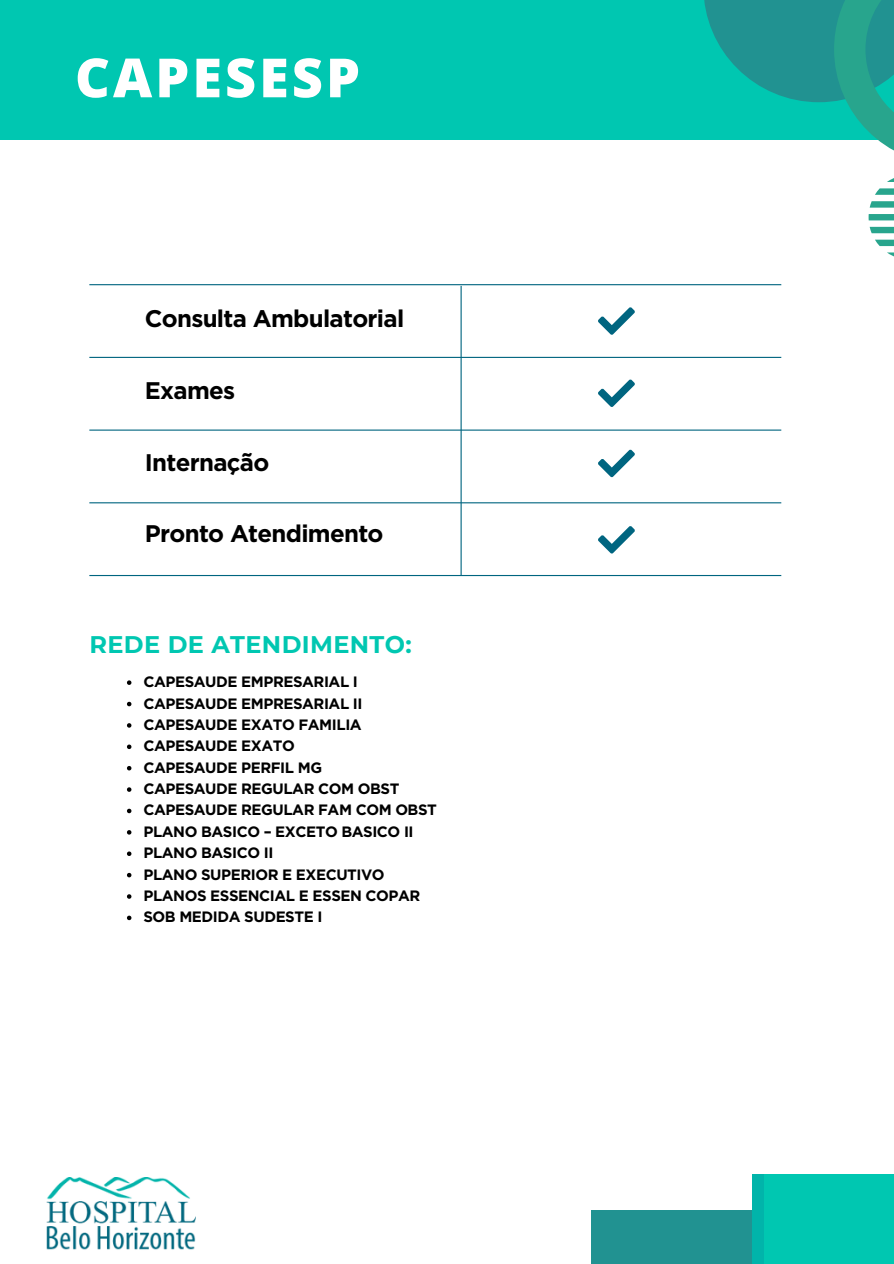
<style>
.page{position:relative;width:894px;height:1264px;background:#fff}
.page>*{position:absolute;margin:0;border:0;box-sizing:border-box;transform-origin:0 0}
.t1{font:800 54px "Open Sans";letter-spacing:.055em;color:#fff}
.t2{font:700 24px "Gotham";letter-spacing:-.03em;color:#000}
.t3{font:700 24px "Montserrat";letter-spacing:.015em;color:#00c7b1}
.t4{font:700 15px "Gotham";letter-spacing:-.03em;color:#000}
</style>
<div class="page">
<div style="left:0;top:0;width:893px;height:140px;background:#00c7b1"></div>
<svg style="left:704px;top:0;width:189px;height:150px"></svg>
<svg style="left:868px;top:178px;width:25px;height:78px"></svg>
<hr style="left:89px;top:284px;width:692px;height:1px;background:#006580">
<hr style="left:89px;top:357px;width:692px;height:1px;background:#006580">
<hr style="left:89px;top:429px;width:692px;height:1px;background:#006580">
<hr style="left:89px;top:502px;width:692px;height:1px;background:#006580">
<hr style="left:89px;top:575px;width:692px;height:1px;background:#006580">
<img style="left:46px;top:1177px;width:149px;height:73px">
<div style="left:591px;top:1209px;width:302px;height:54px;background:#219291"></div>
<div style="left:758px;top:1174px;width:135px;height:89px;background:#00c7b1"></div>
<div style="left:751px;top:1174px;width:12px;height:89px;background:#01b4aa"></div>
<hr style="left:460px;top:286px;width:1px;height:289px;background:#006580">
<svg style="left:598px;top:307px;width:36px;height:28px"></svg>
<svg style="left:598px;top:379px;width:36px;height:28px"></svg>
<svg style="left:598px;top:449px;width:36px;height:28px"></svg>
<svg style="left:598px;top:526px;width:36px;height:27px"></svg>
<svg style="left:127px;top:680px;width:4px;height:5px"></svg>
<svg style="left:127px;top:701px;width:4px;height:5px"></svg>
<svg style="left:127px;top:723px;width:4px;height:4px"></svg>
<svg style="left:127px;top:744px;width:4px;height:5px"></svg>
<svg style="left:127px;top:766px;width:4px;height:4px"></svg>
<svg style="left:127px;top:787px;width:4px;height:4px"></svg>
<svg style="left:127px;top:808px;width:4px;height:5px"></svg>
<svg style="left:127px;top:830px;width:4px;height:4px"></svg>
<svg style="left:127px;top:851px;width:4px;height:5px"></svg>
<svg style="left:127px;top:872px;width:4px;height:5px"></svg>
<svg style="left:127px;top:894px;width:4px;height:4px"></svg>
<svg style="left:127px;top:915px;width:4px;height:5px"></svg>
<h3 class="t1" style="left:75px;top:40px;width:286px">CAPESESP</h3>
<p class="t2" style="left:145px;top:304px;width:261px">Consulta Ambulatorial</p>
<h3 class="t2" style="left:145px;top:376px;width:92px">Exames</h3>
<h3 class="t2" style="left:145px;top:447px;width:126px">Internação</h3>
<p class="t2" style="left:145px;top:519px;width:240px">Pronto Atendimento</p>
<p class="t3" style="left:89px;top:630px;width:324px">REDE DE ATENDIMENTO:</p>
<p class="t4" style="left:143px;top:672px;width:216px">CAPESAUDE EMPRESARIAL I</p>
<h3 class="t4" style="left:143px;top:694px;width:221px">CAPESAUDE EMPRESARIAL II</h3>
<p class="t4" style="left:143px;top:715px;width:220px">CAPESAUDE EXATO FAMILIA</p>
<h2 class="t4" style="left:143px;top:737px;width:153px">CAPESAUDE EXATO</h2>
<p class="t4" style="left:143px;top:758px;width:180px">CAPESAUDE PERFIL MG</p>
<p class="t4" style="left:143px;top:779px;width:257px">CAPESAUDE REGULAR COM OBST</p>
<p class="t4" style="left:143px;top:801px;width:295px">CAPESAUDE REGULAR FAM COM OBST</p>
<p class="t4" style="left:143px;top:822px;width:271px">PLANO BASICO – EXCETO BASICO II</p>
<p class="t4" style="left:143px;top:843px;width:131px">PLANO BASICO II</p>
<p class="t4" style="left:143px;top:865px;width:243px">PLANO SUPERIOR E EXECUTIVO</p>
<p class="t4" style="left:143px;top:886px;width:278px">PLANOS ESSENCIAL E ESSEN COPAR</p>
<p class="t4" style="left:143px;top:908px;width:180px">SOB MEDIDA SUDESTE I</p>
</div>
